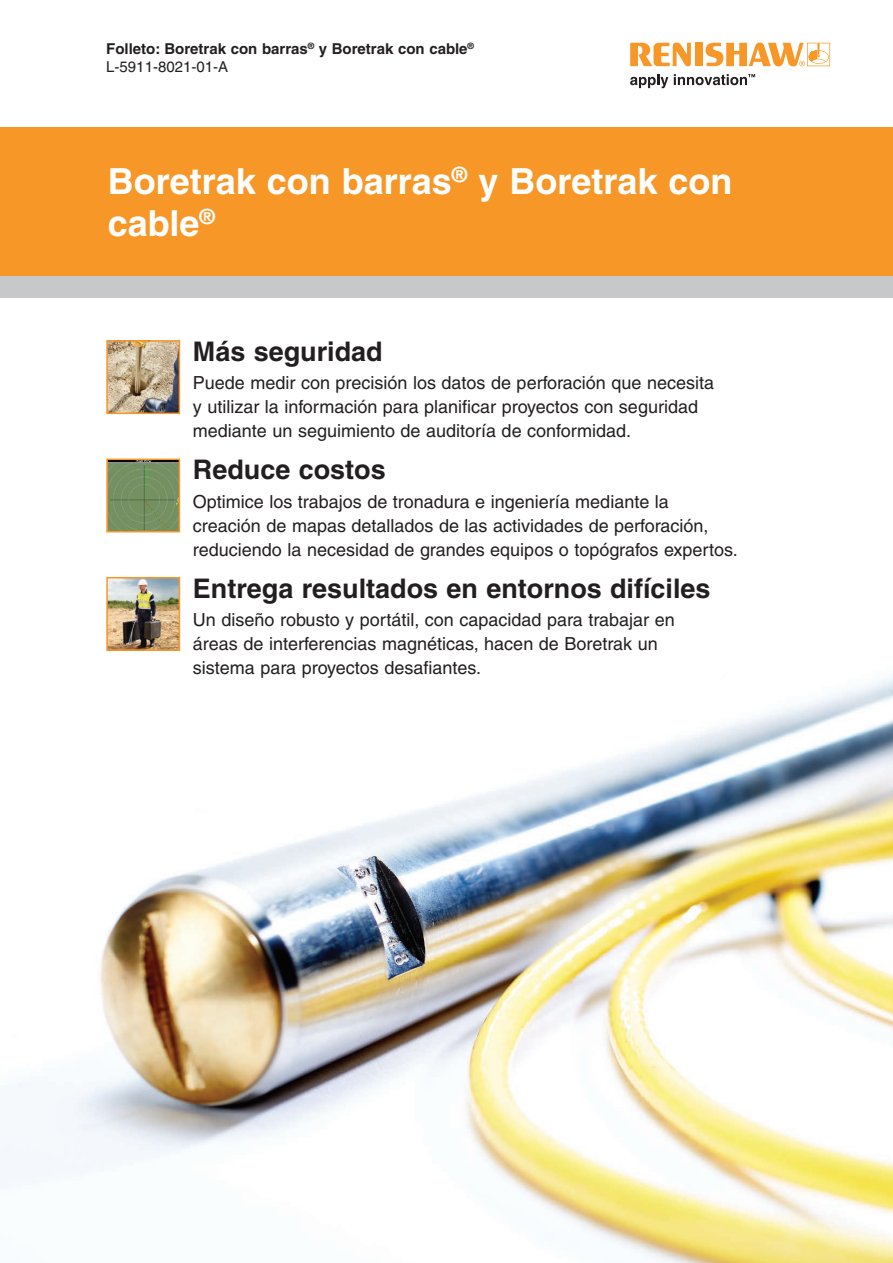
<style>
.page{position:relative;width:893px;height:1263px;background:#fff}
.page>*{position:absolute;margin:0;border:0;box-sizing:border-box;transform-origin:0 0}
.Heading{font:700 36px/42px "Helvetica";color:#fff}
.Sub_head{font:700 27px "Helvetica";color:#231f20}
.Text{font:18px/24px "Helvetica";color:#231f20}
.Doc_name_10pt_bold{font:700 15px "Helvetica";color:#231f20}
.doc_number{font:15px "Helvetica";color:#231f20}
</style>
<div class="page">
<div style="left:0;top:128px;width:893px;height:148px;background:#f79727"></div>
<svg style="left:630px;top:74px;width:38px;height:14px"></svg>
<svg style="left:630px;top:43px;width:61px;height:23px"></svg>
<div style="left:695px;top:43px;width:8px;height:23px;background:#f79727"></div>
<svg style="left:706px;top:43px;width:124px;height:23px"></svg>
<svg style="left:674px;top:74px;width:81px;height:11px"></svg>
<img style="left:0;top:646px;width:893px;height:617px">
<img style="left:109px;top:343px;width:68px;height:68px">
<div style="left:106px;top:340px;width:74px;height:74px;border:2px solid #f79727"></div>
<img style="left:109px;top:580px;width:68px;height:68px">
<div style="left:106px;top:577px;width:74px;height:74px;border:2px solid #f79727"></div>
<img style="left:109px;top:462px;width:68px;height:67px">
<div style="left:106px;top:459px;width:74px;height:73px;border:2px solid #f79727"></div>
<div style="left:0;top:276px;width:893px;height:22px;background:#c7c8ca"></div>
<p class="Doc_name_10pt_bold" style="left:106px;top:40px;width:369px">Folleto: Boretrak con barras<sup>®</sup> y Boretrak con cable<sup>®</sup></p>
<p class="doc_number" style="left:106px;top:58px;width:123px">L-5911-8021-01-A</p>
<p class="Heading" style="left:108px;top:160px;width:626px">Boretrak con barras<sup>®</sup> y Boretrak con cable<sup>®</sup></p>
<p class="Sub_head" style="left:193px;top:335px;width:191px">Más seguridad</p>
<p class="Text" style="left:193px;top:371px;width:523px">Puede medir con precisión los datos de perforación que necesita y utilizar la información para planificar proyectos con seguridad mediante un seguimiento de auditoría de conformidad.</p>
<p class="Sub_head" style="left:193px;top:453px;width:194px">Reduce costos</p>
<p class="Text" style="left:193px;top:489px;width:546px">Optimice los trabajos de tronadura e ingeniería mediante la creación de mapas detallados de las actividades de perforación, reduciendo la necesidad de grandes equipos o topógrafos expertos.</p>
<p class="Sub_head" style="left:193px;top:572px;width:519px">Entrega resultados en entornos difíciles</p>
<p class="Text" style="left:193px;top:608px;width:483px">Un diseño robusto y portátil, con capacidad para trabajar en áreas de interferencias magnéticas, hacen de Boretrak un sistema para proyectos desafiantes.</p>
</div>
